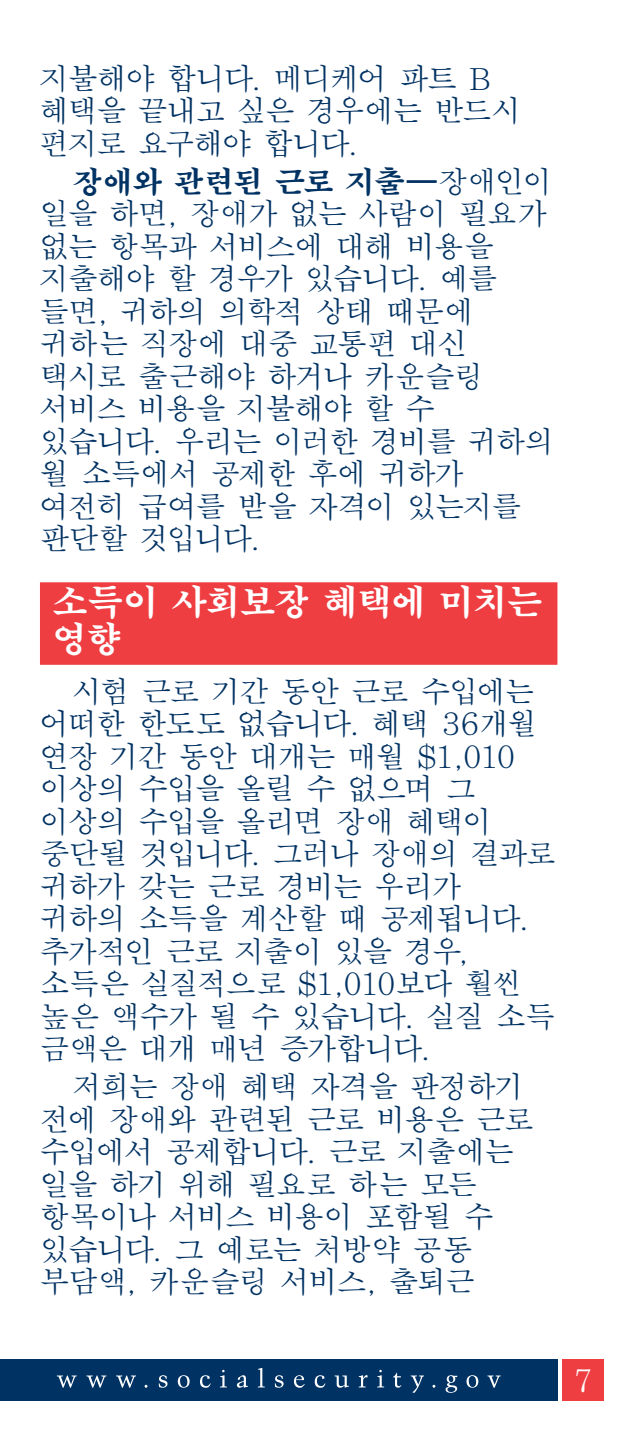
<style>
.page{position:relative;width:630px;height:1440px;background:#fff}
.page>*{position:absolute;margin:0;border:0;box-sizing:border-box;transform-origin:0 0}
.H1-2{font:700 35px/37.5px "SM Myungjo Std";letter-spacing:-.025em;color:#fff}
.Paragraph{font:500 30px/32.5px "SM Myungjo Std";letter-spacing:-.06em;color:#003263}
.t1{font:500 30px "SM Myungjo Std";color:#fff}
.s1{font-weight:700}
</style>
<div class="page">
<div style="left:562px;top:1359px;width:42px;height:42px;background:#ef3e42"></div>
<div style="left:0;top:1359px;width:557px;height:42px;background:#003263"></div>
<svg style="left:57px;top:1368px;width:444px;height:25px"></svg>
<div style="left:40px;top:582px;width:517px;height:83px;background:#ef3e42"></div>
<p class="Paragraph" style="left:40px;top:63px;width:483px">지불해야 합니다. 메디케어 파트 B 혜택을 끝내고 싶은 경우에는 반드시 편지로 요구해야 합니다.</p>
<p class="Paragraph" style="left:40px;top:166px;width:516px;text-indent:32px"><span class="s1">장애와 관련된 근로 지출—</span>장애인이 일을 하면, 장애가 없는 사람이 필요가 없는 항목과 서비스에 대해 비용을 지출해야 할 경우가 있습니다. 예를 들면, 귀하의 의학적 상태 때문에 귀하는 직장에 대중 교통편 대신 택시로 출근해야 하거나 카운슬링 서비스 비용을 지불해야 할 수 있습니다. 우리는 이러한 경비를 귀하의 월 소득에서 공제한 후에 귀하가 여전히 급여를 받을 자격이 있는지를 판단할 것입니다.</p>
<h1 class="H1-2" style="left:53px;top:584px;width:491px">소득이 사회보장 혜택에 미치는 영향</h1>
<p class="Paragraph" style="left:40px;top:676px;width:518px;text-indent:32px">시험 근로 기간 동안 근로 수입에는 어떠한 한도도 없습니다. 혜택 36개월 연장 기간 동안 대개는 매월 $1,010 이상의 수입을 올릴 수 없으며 그 이상의 수입을 올리면 장애 혜택이 중단될 것입니다. 그러나 장애의 결과로 귀하가 갖는 근로 경비는 우리가 귀하의 소득을 계산할 때 공제됩니다. 추가적인 근로 지출이 있을 경우, 소득은 실질적으로 $1,010보다 훨씬 높은 액수가 될 수 있습니다. 실질 소득 금액은 대개 매년 증가합니다.</p>
<p class="Paragraph" style="left:40px;top:1071px;width:496px;text-indent:32px">저희는 장애 혜택 자격을 판정하기 전에 장애와 관련된 근로 비용은 근로 수입에서 공제합니다. 근로 지출에는 일을 하기 위해 필요로 하는 모든 항목이나 서비스 비용이 포함될 수 있습니다. 그 예로는 처방약 공동 부담액, 카운슬링 서비스, 출퇴근</p>
<p class="t1" style="left:574px;top:1363px;width:21px">7</p>
</div>
